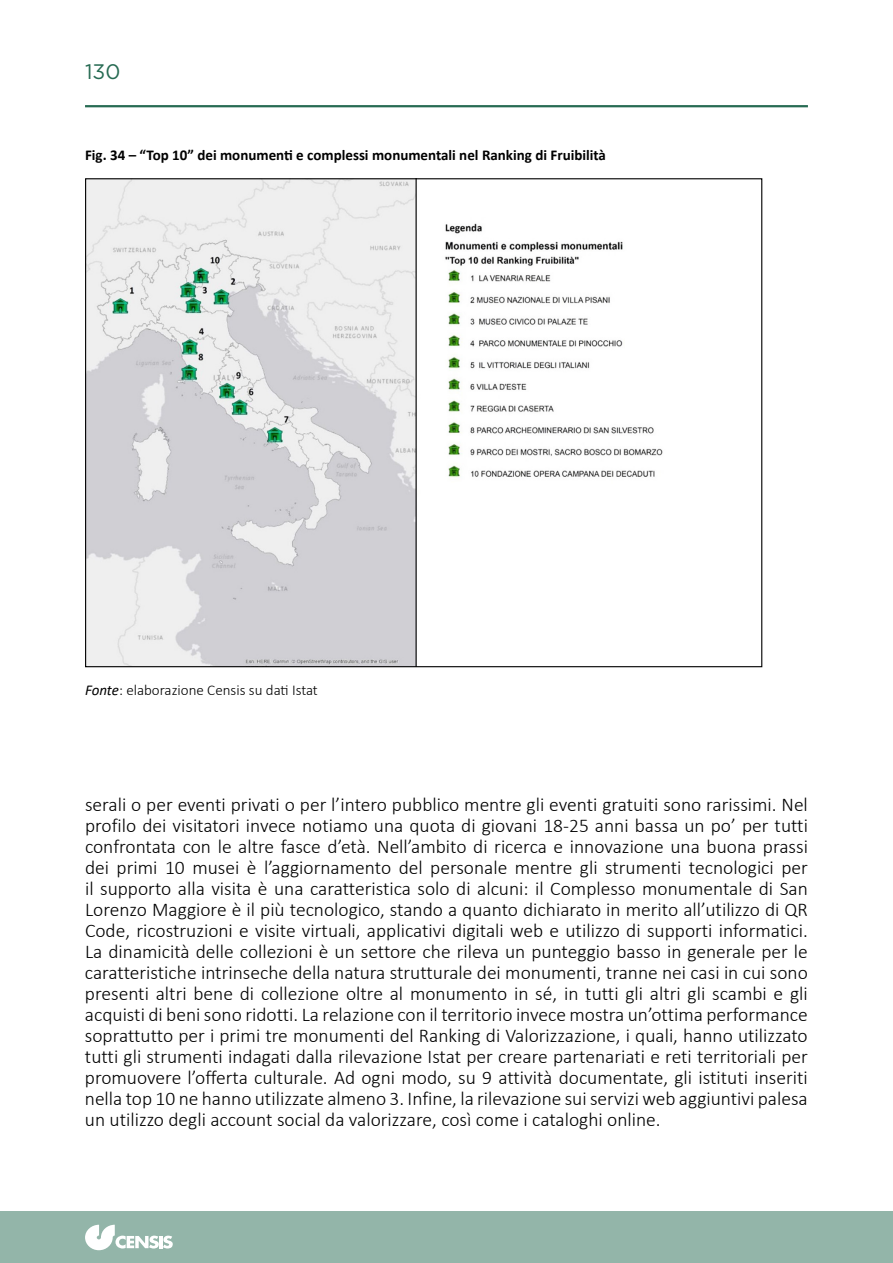
<style>
.page{position:relative;width:893px;height:1263px;background:#fff}
.page>*{position:absolute;margin:0;border:0;box-sizing:border-box;transform-origin:0 0}
.t1{font:21px "Gotham";color:#276b53}
.t2{font:300 19.5px/21px "Calibri";color:#000;text-align:justify}
.t3{font:700 15px "Calibri";color:#000}
.t4{font:300 15px "Calibri";color:#000}
.s1{font-weight:400;font-style:italic}
</style>
<div class="page">
<hr style="left:85px;top:105px;width:723px;height:2px;background:#276b53">
<div style="left:0;top:1212px;width:893px;height:51px;background:#93b5a9"></div>
<svg style="left:85px;top:1225px;width:88px;height:25px"></svg>
<img style="left:87px;top:180px;width:576px;height:485px">
<p class="t1" style="left:85px;top:60px;width:37px">130</p>
<p class="t3" style="left:85px;top:144px;width:522px">Fig. 34 – “Top 10” dei monumenti e complessi monumentali nel Ranking di Fruibilità</p>
<p class="t4" style="left:85px;top:681px;width:234px"><span class="s1">Fonte</span>: elaborazione Censis su dati Istat</p>
<p class="t2" style="left:85px;top:794px;width:725px">serali o per eventi privati o per l’intero pubblico mentre gli eventi gratuiti sono rarissimi. Nel profilo dei visitatori invece notiamo una quota di giovani 18-25 anni bassa un po’ per tutti confrontata con le altre fasce d’età. Nell’ambito di ricerca e innovazione una buona prassi dei primi 10 musei è l’aggiornamento del personale mentre gli strumenti tecnologici per il supporto alla visita è una caratteristica solo di alcuni: il Complesso monumentale di San Lorenzo Maggiore è il più tecnologico, stando a quanto dichiarato in merito all’utilizzo di QR Code, ricostruzioni e visite virtuali, applicativi digitali web e utilizzo di supporti informatici.<br>La dinamicità delle collezioni è un settore che rileva un punteggio basso in generale per le caratteristiche intrinseche della natura strutturale dei monumenti, tranne nei casi in cui sono presenti altri bene di collezione oltre al monumento in sé, in tutti gli altri gli scambi e gli acquisti di beni sono ridotti. La relazione con il territorio invece mostra un’ottima performance soprattutto per i primi tre monumenti del Ranking di Valorizzazione, i quali, hanno utilizzato tutti gli strumenti indagati dalla rilevazione Istat per creare partenariati e reti territoriali per promuovere l’offerta culturale. Ad ogni modo, su 9 attività documentate, gli istituti inseriti nella top 10 ne hanno utilizzate almeno 3. Infine, la rilevazione sui servizi web aggiuntivi palesa un utilizzo degli account social da valorizzare, così come i cataloghi online.</p>
</div>
